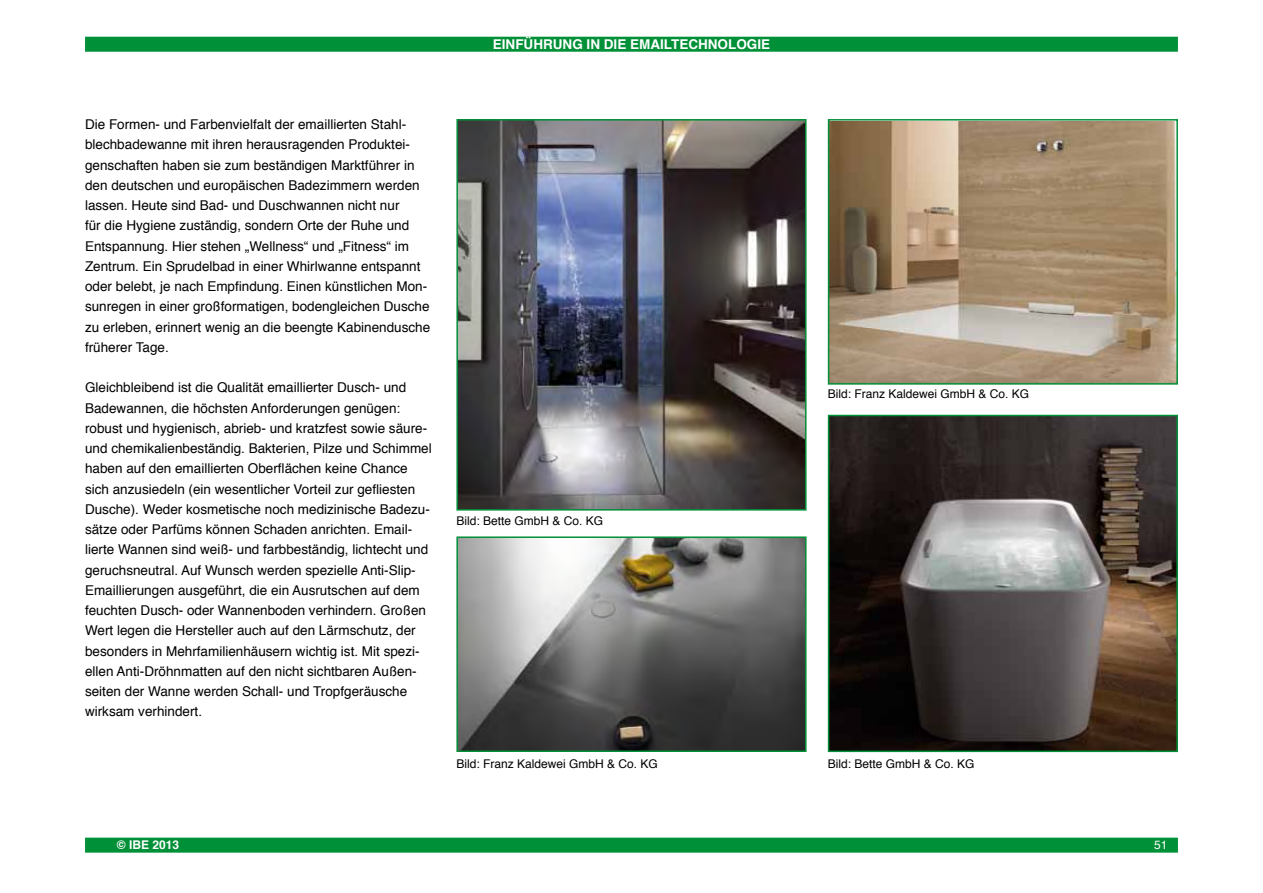
<style>
.page{position:relative;width:1263px;height:893px;background:#fff}
.page>*{position:absolute;margin:0;border:0;box-sizing:border-box;transform-origin:0 0}
.t1{font:13.5px/20.2px "Helvetica";color:#000}
.t2{font:700 13.5px "Helvetica";color:#fff}
.t3{font:12px "Helvetica";color:#000}
.t4{font:700 12px "Helvetica";color:#fff}
.t5{font:12px "Helvetica";color:#fff}
</style>
<div class="page">
<div style="left:85px;top:838px;width:1093px;height:15px;background:#009037"></div>
<div style="left:85px;top:37px;width:1093px;height:15px;background:#009037"></div>
<img style="left:459px;top:122px;width:344px;height:386px">
<div style="left:456px;top:119px;width:350px;height:392px;border:2px solid #009037"></div>
<img style="left:459px;top:539px;width:344px;height:210px">
<div style="left:456px;top:536px;width:350px;height:216px;border:2px solid #009037"></div>
<img style="left:831px;top:418px;width:344px;height:331px">
<div style="left:828px;top:415px;width:350px;height:337px;border:2px solid #009037"></div>
<img style="left:831px;top:122px;width:344px;height:260px">
<div style="left:828px;top:119px;width:350px;height:266px;border:2px solid #009037"></div>
<p class="t2" style="left:493px;top:34px;width:277px">EINFÜHRUNG IN DIE EMAILTECHNOLOGIE</p>
<p class="t1" style="left:85px;top:115px;width:347px">Die Formen- und Farbenvielfalt der emaillierten Stahl&shy;blechbadewanne mit ihren herausragenden Produktei&shy;genschaften haben sie zum beständigen Marktführer in den deutschen und europäischen Badezimmern werden lassen. Heute sind Bad- und Duschwannen nicht nur<br>für die Hygiene zuständig, sondern Orte der Ruhe und Entspannung. Hier stehen „Wellness“ und „Fitness“ im Zentrum. Ein Sprudelbad in einer Whirlwanne entspannt oder belebt, je nach Empfindung. Einen künstlichen Mon&shy;sunregen in einer großformatigen, bodengleichen Dusche zu erleben, erinnert wenig an die beengte Kabinendusche früherer Tage.</p>
<p class="t1" style="left:85px;top:378px;width:348px">Gleichbleibend ist die Qualität emaillierter Dusch- und Badewannen, die höchsten Anforderungen genügen: robust und hygienisch, abrieb- und kratzfest sowie säure&shy;und chemikalienbeständig. Bakterien, Pilze und Schimmel haben auf den emaillierten Oberflächen keine Chance sich anzusiedeln (ein wesentlicher Vorteil zur gefliesten Dusche). Weder kosmetische noch medizinische Badezu&shy;sätze oder Parfüms können Schaden anrichten. Email&shy;lierte Wannen sind weiß- und farbbeständig, lichtecht und geruchsneutral. Auf Wunsch werden spezielle Anti-Slip-Emaillierungen ausgeführt, die ein Ausrutschen auf dem feuchten Dusch- oder Wannenboden verhindern. Großen Wert legen die Hersteller auch auf den Lärmschutz, der besonders in Mehrfamilienhäusern wichtig ist. Mit spezi&shy;ellen Anti-Dröhnmatten auf den nicht sichtbaren Außen&shy;seiten der Wanne werden Schall- und Tropfgeräusche wirksam verhindert.</p>
<p class="t3" style="left:456px;top:511px;width:148px">Bild: Bette GmbH &amp; Co. KG</p>
<p class="t3" style="left:828px;top:384px;width:203px">Bild: Franz Kaldewei GmbH &amp; Co. KG</p>
<p class="t3" style="left:456px;top:755px;width:203px">Bild: Franz Kaldewei GmbH &amp; Co. KG</p>
<p class="t3" style="left:828px;top:755px;width:148px">Bild: Bette GmbH &amp; Co. KG</p>
<p class="t4" style="left:117px;top:835px;width:64px">© IBE 2013</p>
<p class="t5" style="left:1154px;top:836px;width:15px">51</p>
</div>
